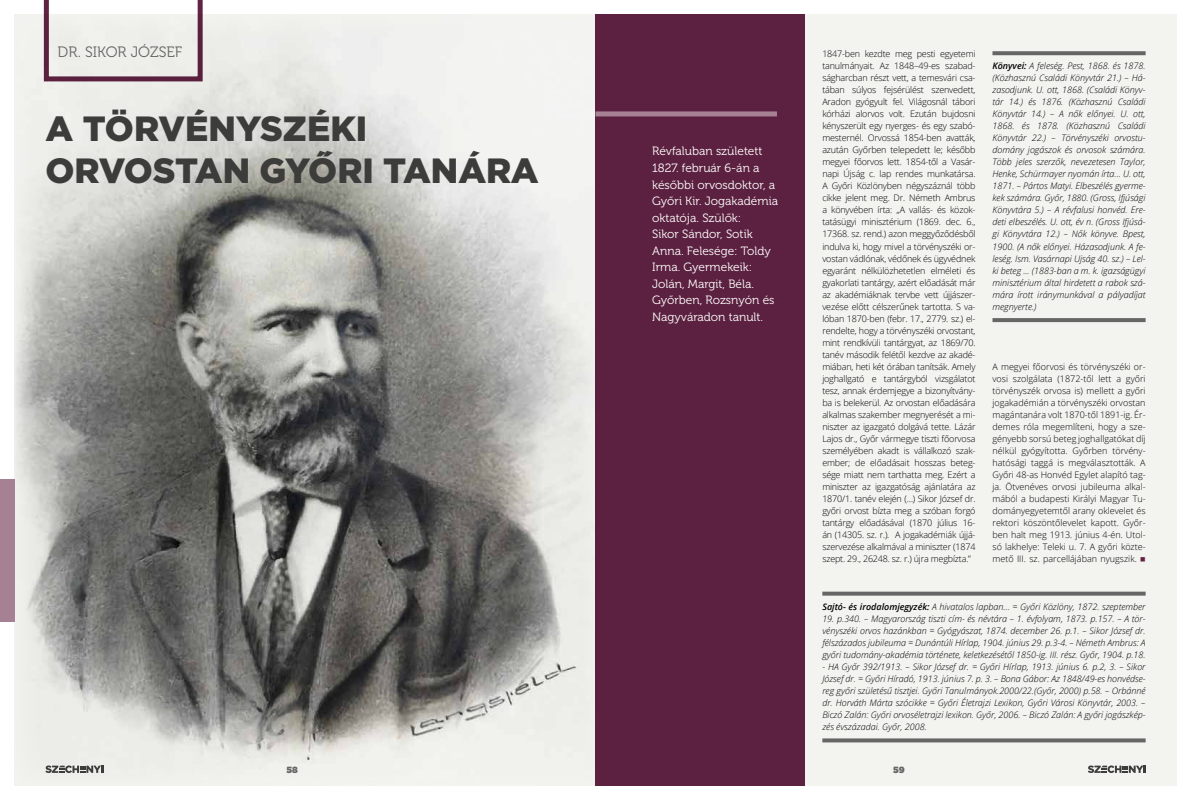
<style>
.page{position:relative;width:1191px;height:800px;background:#fff}
.page>*{position:absolute;margin:0;border:0;box-sizing:border-box;transform-origin:0 0}
.t1{font:900 35px/42px "Gotham";color:#3c3c3b}
.t2{font:15px "Museo 300";color:#666665}
.t3{font:12px/16.5px "Museo 300";color:#fff}
.t4{font:300 9px/12px "Open Sans";letter-spacing:-.01em;color:#000;text-align:justify}
.t5{font:italic 300 9px/12px "Open Sans";color:#000;text-align:justify}
.t6{font:900 9px "Gotham";color:#666665}
.s1{font-weight:600}
.s2{font-family:"Liberation Sans";font-weight:400;color:#612344}
</style>
<div class="page">
<div style="left:14px;top:14px;width:1162px;height:771px;background:#f3f3f0"></div>
<img style="left:14px;top:14px;width:576px;height:759px">
<svg style="left:45px;top:765px;width:58px;height:7px"></svg>
<svg style="left:1088px;top:765px;width:57px;height:7px"></svg>
<svg style="left:992px;top:51px;width:153px;height:4px"></svg>
<svg style="left:992px;top:318px;width:153px;height:4px"></svg>
<svg style="left:822px;top:591px;width:323px;height:4px"></svg>
<svg style="left:822px;top:738px;width:323px;height:4px"></svg>
<svg style="left:44px;top:0;width:159px;height:81px"></svg>
<div style="left:595px;top:14px;width:210px;height:771px;background:#612344"></div>
<div style="left:0;top:479px;width:14px;height:142px;background:#a58193"></div>
<div style="left:595px;top:111px;width:182px;height:5px;background:#a58193"></div>
<h2 class="t2" style="left:58px;top:43px;width:126px">DR. SIKOR JÓZSEF</h2>
<h1 class="t1" style="left:45px;top:107px;width:495px">A TÖRVÉNYSZÉKI<br>ORVOSTAN GYŐRI TANÁRA</h1>
<h3 class="t3" style="left:652px;top:143px;width:127px">Révfaluban született<br>1827. február 6-án a későbbi orvosdoktor, a<br>Győri Kir. Jogakadémia oktatója. Szülők:<br>Sikor Sándor, Sotik<br>Anna. Felesége: Toldy<br>Irma. Gyermekeik:<br>Jolán, Margit, Béla.<br>Győrben, Rozsnyón és<br>Nagyváradon tanult.</h3>
<p class="t4" style="left:822px;top:48px;width:155px">1847-ben kezdte meg pesti egyetemi tanulmányait. Az 1848–49-es szabad&shy;ságharcban részt vett, a temesvári csa&shy;tában súlyos fejsérülést szenvedett, Aradon gyógyult fel. Világosnál tábori kórházi alorvos volt. Ezután bujdosni kényszerült egy nyerges- és egy szabó&shy;mesternél. Orvossá 1854-ben avatták, azután Győrben telepedett le; később megyei főorvos lett. 1854-től a Vasár&shy;napi Újság c. lap rendes munkatársa.<br>A Győri Közlönyben négyszáznál több cikke jelent meg. Dr. Németh Ambrus a könyvében írta: „A vallás- és közok&shy;tatásügyi minisztérium (1869. dec. 6., 17368. sz. rend.) azon meggyőződésből indulva ki, hogy mivel a törvényszéki or&shy;vostan vádlónak, védőnek és ügyvédnek egyaránt nélkülözhetetlen elméleti és gyakorlati tantárgy, azért előadását már az akadémiáknak tervbe vett újjászer&shy;vezése előtt célszerűnek tartotta. S va&shy;lóban 1870-ben (febr. 17., 2779. sz.) el&shy;rendelte, hogy a törvényszéki orvostant, mint rendkívüli tantárgyat, az 1869/70. tanév második felétől kezdve az akadé&shy;miában, heti két órában tanítsák. Amely joghallgató e tantárgyból vizsgálatot tesz, annak érdemjegye a bizonyítvány&shy;ba is belekerül. Az orvostan előadására alkalmas szakember megnyerését a mi&shy;niszter az igazgató dolgává tette. Lázár Lajos dr., Győr vármegye tiszti főorvosa személyében akadt is vállalkozó szak&shy;ember; de előadásait hosszas beteg&shy;sége miatt nem tarthatta meg. Ezért a miniszter az igazgatóság ajánlatára az 1870/1. tanév elején (…) Sikor József dr. győri orvost bízta meg a szóban forgó tantárgy előadásával (1870 július 16- án (14305. sz. r.). A jogakadémiák újjá&shy;szervezése alkalmával a miniszter (1874 szept. 29., 26248. sz. r.) újra megbízta.”</p>
<p class="t5" style="left:992px;top:60px;width:155px"><span class="s1">Könyvei:</span> A feleség. Pest, 1868. és 1878. (Közhasznú Családi Könyvtár 21.) – Há&shy;zasodjunk. U. ott, 1868. (Családi Könyv&shy;tár 14.) és 1876. (Közhasznú Családi Könyvtár 14.) – A nők előnyei. U. ott, 1868. és 1878. (Közhasznú Családi Könyvtár 22.) – Törvényszéki orvostu&shy;domány jogászok és orvosok számára.<br>Több jeles szerzők, nevezetesen Taylor, Henke, Schürmayer nyomán írta... U. ott, 1871. – Pártos Matyi. Elbeszélés gyerme&shy;kek számára. Győr, 1880. (Gross, Ifjúsági Könyvtára 5.) – A révfalusi honvéd. Ere&shy;deti elbeszélés. U. ott, év n. (Gross Ifjúsá&shy;gi Könyvtára 12.) – Nők könyve. Bpest, 1900. (A nők előnyei. Házasodjunk. A fe&shy;leség. Ism. Vasárnapi Ujság 40. sz.) – Lel&shy;ki beteg ... (1883-ban a m. k. igazságügyi minisztérium által hirdetett a rabok szá&shy;mára írott iránymunkával a pályadíjat megnyerte.)</p>
<p class="t4" style="left:992px;top:360px;width:155px">A megyei főorvosi és törvényszéki or&shy;vosi szolgálata (1872-től lett a győri törvényszék orvosa is) mellett a győri jogakadémián a törvényszéki orvostan magántanára volt 1870-től 1891-ig. Ér&shy;demes róla megemlíteni, hogy a sze&shy;gényebb sorsú beteg joghallgatókat díj nélkül gyógyította. Győrben törvény&shy;hatósági taggá is megválasztották. A Győri 48-as Honvéd Egylet alapító tag&shy;ja. Ötvenéves orvosi jubileuma alkal&shy;mából a budapesti Királyi Magyar Tu&shy;dományegyetemtől arany oklevelet és rektori köszöntőlevelet kapott. Győr&shy;ben halt meg 1913. június 4-én. Utol&shy;só lakhelye: Teleki u. 7. A győri közte&shy;mető III. sz. parcellájában nyugszik. <span class="s2">■</span></p>
<p class="t5" style="left:822px;top:600px;width:325px"><span class="s1">Sajtó- és irodalomjegyzék:</span> A hivatalos lapban… = Győri Közlöny, 1872. szeptember</p>
<p class="t5" style="left:822px;top:612px;width:325px">19. p.340. – Magyarország tiszti cím- és névtára – 1. évfolyam, 1873. p.157. – A tör&shy;vényszéki orvos hazánkban = Gyógyászat, 1874. december 26. p.1. – Sikor József dr. félszázados jubileuma = Dunántúli Hírlap, 1904. június 29. p.3-4. – Németh Ambrus: A győri tudomány-akadémia története, keletkezésétől 1850-ig. III. rész. Győr, 1904. p.18.</p>
<p class="t5" style="left:822px;top:660px;width:325px">- HA Győr 392/1913. – Sikor József dr. = Győri Hírlap, 1913. június 6. p.2, 3. – Sikor József dr. = Győri Híradó, 1913. június 7. p. 3. – Bona Gábor: Az 1848/49-es honvédse&shy;reg győri születésű tisztjei. Győri Tanulmányok.2000/22.(Győr, 2000) p.58. – Orbánné dr. Horváth Márta szócikke = Győri Életrajzi Lexikon, Győri Városi Könyvtár, 2003. – Biczó Zalán: Győri orvoséletrajzi lexikon. Győr, 2006. – Biczó Zalán: A győri jogászkép&shy;zés évszázadai. Győr, 2008.</p>
<p class="t6" style="left:286px;top:763px;width:13px">58</p>
<p class="t6" style="left:893px;top:763px;width:13px">59</p>
</div>
